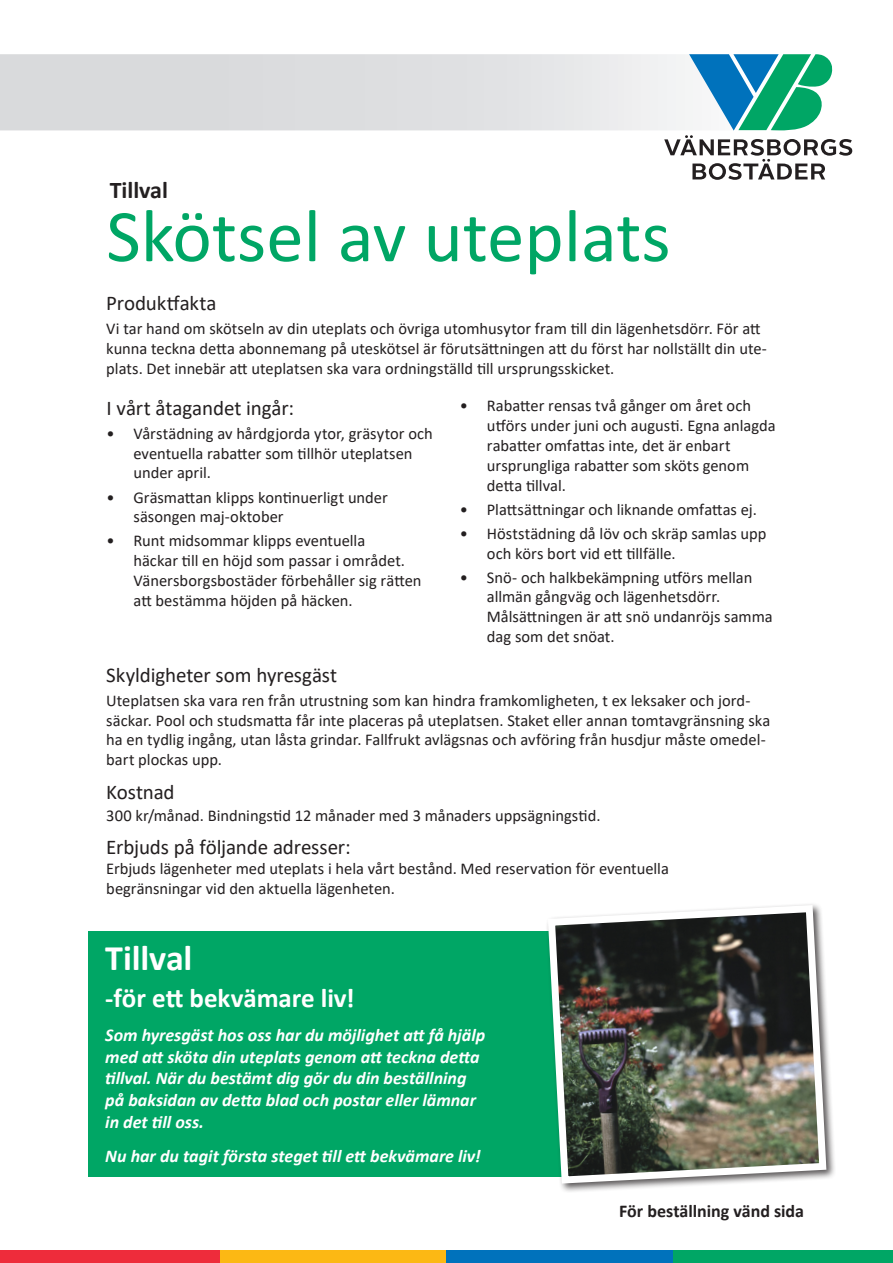
<style>
.page{position:relative;width:893px;height:1263px;background:#fff}
.page>*{position:absolute;margin:0;border:0;box-sizing:border-box;transform-origin:0 0}
.t1{font:75px "Calibri";color:#00a665}
.t2{font:700 36px "Calibri";letter-spacing:-.005em;color:#fff}
.t3{font:700 27px "Calibri";letter-spacing:-.005em;color:#fff}
.t4{font:700 24px "Calibri";color:#231f20}
.t5{font:21px "Calibri";letter-spacing:-.005em;color:#231f20}
.t6{font:italic 700 18px/21.6px "Calibri";color:#fff}
.t7{font:700 18px "Calibri";color:#231f20}
.t8{font:16.5px/19.8px "Calibri";color:#231f20}
</style>
<div class="page">
<div style="left:88px;top:931px;width:489px;height:245px;background:#00a665"></div>
<svg style="left:0;top:54px;width:664px;height:76px"></svg>
<svg style="left:664px;top:54px;width:188px;height:126px"></svg>
<div style="left:673px;top:1251px;width:220px;height:12px;background:#00a665"></div>
<div style="left:446px;top:1251px;width:227px;height:12px;background:#0072bc"></div>
<div style="left:219px;top:1251px;width:227px;height:12px;background:#fcb814"></div>
<div style="left:0;top:1251px;width:219px;height:12px;background:#ee2c3b"></div>
<div style="left:545px;top:902px;width:291px;height:291px;background:#231f20;opacity:.75"></div>
<img style="left:544px;top:902px;width:286px;height:285px">
<h3 class="t4" style="left:110px;top:173px;width:60px">Tillval</h3>
<h1 class="t1" style="left:106px;top:184px;width:566px">Skötsel av uteplats</h1>
<p class="t5" style="left:106px;top:288px;width:112px">Produktfakta</p>
<p class="t8" style="left:106px;top:318px;width:662px">Vi tar hand om skötseln av din uteplats och övriga utomhusytor fram till din lägenhetsdörr. För att kunna teckna detta abonnemang på uteskötsel är förutsättningen att du först har nollställt din ute&shy;plats. Det innebär att uteplatsen ska vara ordningställd till ursprungsskicket.</p>
<p class="t5" style="left:107px;top:393px;width:189px">I vårt åtagandet ingår:</p>
<p class="t8" style="left:134px;top:423px;width:301px;text-indent:-27px">• Vårstädning av hårdgjorda ytor, gräsytor och eventuella rabatter som tillhör uteplatsen under april.</p>
<p class="t8" style="left:134px;top:487px;width:256px;text-indent:-27px">• Gräsmattan klipps kontinuerligt under säsongen maj-oktober</p>
<p class="t8" style="left:134px;top:531px;width:290px;text-indent:-27px">• Runt midsommar klipps eventuella<br>häckar till en höjd som passar i området.<br>Vänersborgsbostäder förbehåller sig rätten att bestämma höjden på häcken.</p>
<p class="t8" style="left:487px;top:396px;width:290px;text-indent:-27px">• Rabatter rensas två gånger om året och utförs under juni och augusti. Egna anlagda rabatter omfattas inte, det är enbart ursprungliga rabatter som sköts genom detta tillval.</p>
<p class="t8" style="left:460px;top:499px;width:298px">• Plattsättningar och liknande omfattas ej.</p>
<p class="t8" style="left:487px;top:523px;width:281px;text-indent:-27px">• Höststädning då löv och skräp samlas upp och körs bort vid ett tillfälle.</p>
<p class="t8" style="left:487px;top:567px;width:287px;text-indent:-27px">• Snö- och halkbekämpning utförs mellan allmän gångväg och lägenhetsdörr.<br>Målsättningen är att snö undanröjs samma dag som det snöat.</p>
<p class="t5" style="left:106px;top:660px;width:232px">Skyldigheter som hyresgäst</p>
<p class="t8" style="left:106px;top:690px;width:665px">Uteplatsen ska vara ren från utrustning som kan hindra framkomligheten, t ex leksaker och jord&shy;säckar. Pool och studsmatta får inte placeras på uteplatsen. Staket eller annan tomtavgränsning ska ha en tydlig ingång, utan låsta grindar. Fallfrukt avlägsnas och avföring från husdjur måste omedel&shy;bart plockas upp.</p>
<p class="t5" style="left:106px;top:777px;width:70px">Kostnad</p>
<p class="t8" style="left:106px;top:805px;width:496px">300 kr/månad. Bindningstid 12 månader med 3 månaders uppsägningstid.</p>
<p class="t5" style="left:106px;top:833px;width:246px">Erbjuds på följande adresser:</p>
<p class="t8" style="left:106px;top:858px;width:564px">Erbjuds lägenheter med uteplats i hela vårt bestånd. Med reservation för eventuella begränsningar vid den aktuella lägenheten.</p>
<h2 class="t2" style="left:105px;top:933px;width:89px">Tillval</h2>
<h3 class="t3" style="left:105px;top:979px;width:251px">-för ett bekvämare liv!</h3>
<p class="t6" style="left:105px;top:1024px;width:381px">Som hyresgäst hos oss har du möjlighet att få hjälp med att sköta din uteplats genom att teckna detta tillval. När du bestämt dig gör du din beställning på baksidan av detta blad och postar eller lämnar in det till oss.</p>
<p class="t6" style="left:105px;top:1144px;width:377px">Nu har du tagit första steget till ett bekvämare liv!</p>
<p class="t7" style="left:619px;top:1198px;width:187px">För beställning vänd sida</p>
</div>
